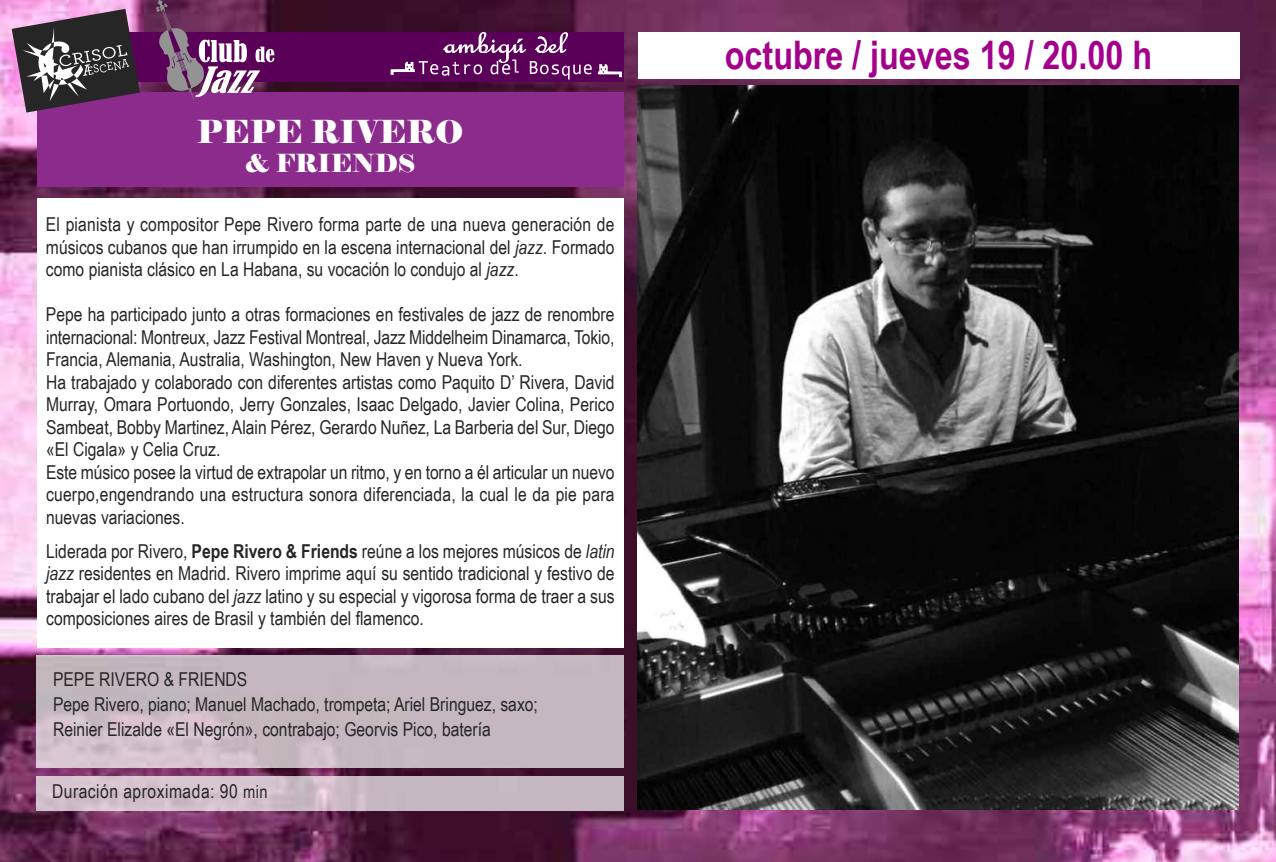
<style>
.page{position:relative;width:1276px;height:862px;background:#fff}
.page>*{position:absolute;margin:0;border:0;box-sizing:border-box;transform-origin:0 0}
.t1{font:700 39.38px "Arial Narrow";color:#a3008b}
.t2{font:31.5px "Elephant";color:#fff}
.t3{font:24.75px "Elephant";color:#fff}
.t4{font:19.12px/22.5px "Arial Narrow";color:#272627;text-align:justify}
.t5{font:19.12px "Arial Narrow";letter-spacing:.025em;color:#272627}
.s1{font-style:italic}
.s2{font-weight:700}
.s3{font-size:18px}
</style>
<div class="page">
<img style="left:0;top:0;width:1276px;height:861px">
<div style="left:37px;top:198px;width:586px;height:449px;background:#fff"></div>
<img style="left:37px;top:655px;width:586px;height:111px">
<div style="left:638px;top:32px;width:601px;height:46px;background:#fff"></div>
<img style="left:37px;top:776px;width:586px;height:33px">
<img style="left:638px;top:85px;width:600px;height:724px">
<div style="left:37px;top:92px;width:586px;height:95px;background:#8b2b8b"></div>
<div style="left:37px;top:32px;width:586px;height:50px;background:#5a0059"></div>
<svg style="left:12px;top:9px;width:128px;height:103px;background:#665164"></svg>
<svg style="left:156px;top:0;width:118px;height:100px"></svg>
<svg style="left:390px;top:32px;width:232px;height:47px"></svg>
<h2 class="t2" style="left:197px;top:112px;width:268px">PEPE RIVERO</h2>
<p class="t3" style="left:245px;top:148px;width:172px">&amp; FRIENDS</p>
<p class="t4" style="left:46px;top:213px;width:570px">El pianista y compositor Pepe Rivero forma parte de una nueva generación de músicos cubanos que han irrumpido en la escena internacional del <span class="s1">jazz</span>. Formado como pianista clásico en La Habana, su vocación lo condujo al <span class="s1">jazz</span>.</p>
<p class="t4" style="left:46px;top:303px;width:570px;text-align:left">Pepe ha participado junto a otras formaciones en festivales de jazz de renombre internacional: Montreux, Jazz Festival Montreal, Jazz Middelheim Dinamarca, Tokio, Francia, Alemania, Australia, Washington, New Haven y Nueva York.<br>Ha trabajado y colaborado con diferentes artistas como Paquito D’ Rivera, David Murray, Omara Portuondo, Jerry Gonzales, Isaac Delgado, Javier Colina, Perico Sambeat, Bobby Martinez, Alain Pérez, Gerardo Nuñez, La Barberia del Sur, Diego «El Cigala» y Celia Cruz.<br>Este músico posee la virtud de extrapolar un ritmo, y en torno a él articular un nuevo cuerpo,engendrando una estructura sonora diferenciada, la cual le da pie para nuevas variaciones.</p>
<p class="t4" style="left:46px;top:539px;width:570px">Liderada por Rivero, <span class="s2">Pepe Rivero &amp; Friends</span> reúne a los mejores músicos de <span class="s1">latin jazz</span> residentes en Madrid. Rivero imprime aquí su sentido tradicional y festivo de trabajar el lado cubano del <span class="s1">jazz</span> latino y su especial y vigorosa forma de traer a sus composiciones aires de Brasil y también del flamenco.</p>
<p class="t4" style="left:53px;top:666px;width:486px;line-height:24.8px;text-align:left">PEPE RIVERO &amp; FRIENDS<br>Pepe Rivero, piano; Manuel Machado, trompeta; Ariel Bringuez, saxo;<br>Reinier Elizalde «El Negrón», contrabajo; Georvis Pico, batería</p>
<p class="t5" style="left:52px;top:780px;width:217px">Duración aproximada: 90 <span class="s3">min</span></p>
<h1 class="t1" style="left:725px;top:32px;width:429px">octubre / jueves 19 / 20.00 h</h1>
</div>
